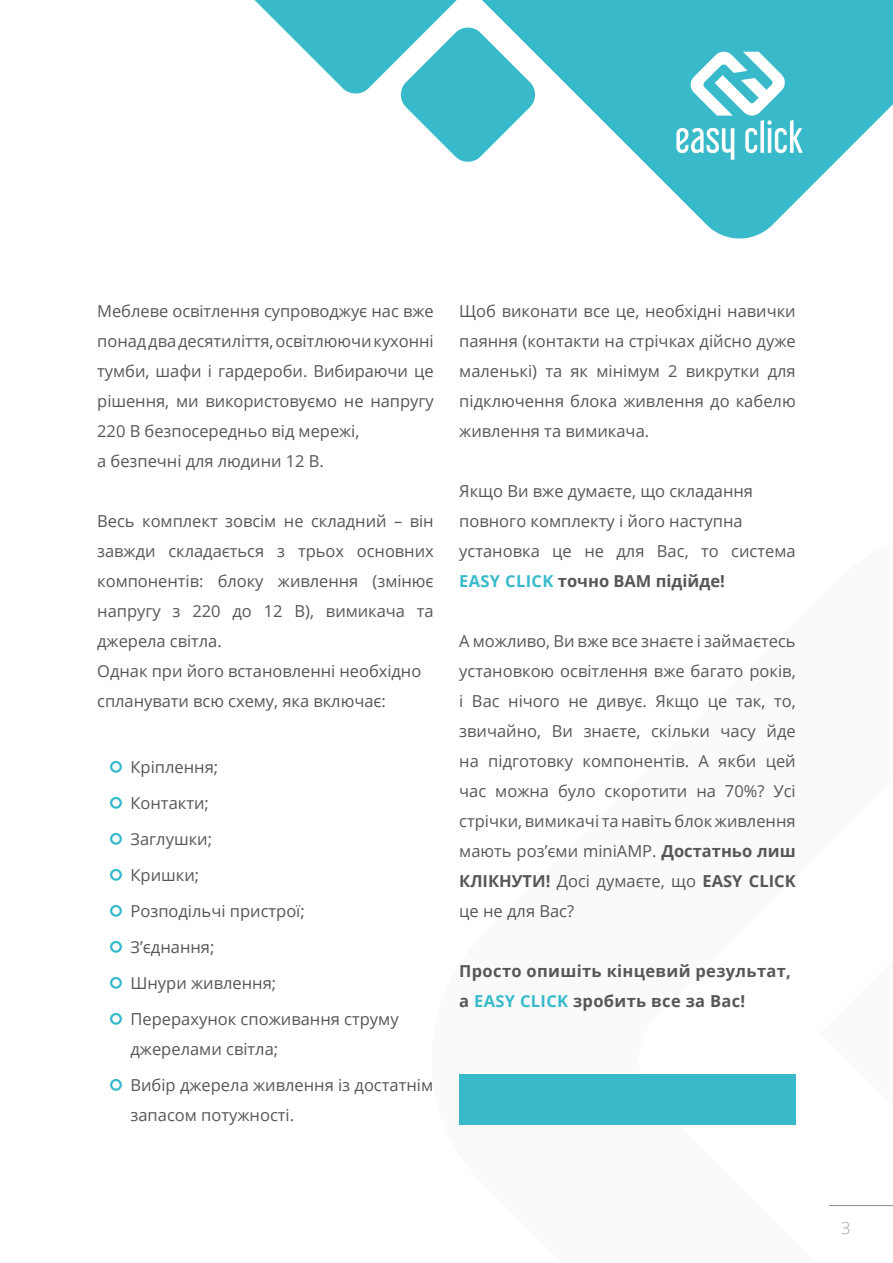
<style>
.page{position:relative;width:893px;height:1263px;background:#fff}
.page>*{position:absolute;margin:0;border:0;box-sizing:border-box;transform-origin:0 0}
.t1{font:16.5px/30px "Open Sans";letter-spacing:-.005em;color:#575756}
.t2{font:700 16.5px/30px "Open Sans";letter-spacing:.02em;color:#575756}
.t3{font:300 16.5px "Open Sans";color:#a1a1a1}
.s1{font-weight:700;color:#38baca}
.s2{font-weight:700}
.s3{color:#38baca}
</style>
<div class="page">
<hr style="left:829px;top:1205px;width:64px;height:1px;background:#878787">
<svg style="left:538px;top:0;width:355px;height:239px"></svg>
<div style="left:110px;top:761px;width:12px;height:12px;border:2px solid #38baca;border-radius:50%"></div>
<div style="left:110px;top:797px;width:12px;height:12px;border:2px solid #38baca;border-radius:50%"></div>
<div style="left:110px;top:833px;width:12px;height:12px;border:2px solid #38baca;border-radius:50%"></div>
<div style="left:110px;top:869px;width:12px;height:12px;border:2px solid #38baca;border-radius:50%"></div>
<div style="left:110px;top:905px;width:12px;height:12px;border:2px solid #38baca;border-radius:50%"></div>
<div style="left:110px;top:941px;width:12px;height:12px;border:2px solid #38baca;border-radius:50%"></div>
<div style="left:110px;top:977px;width:12px;height:12px;border:2px solid #38baca;border-radius:50%"></div>
<div style="left:110px;top:1013px;width:12px;height:12px;border:2px solid #38baca;border-radius:50%"></div>
<div style="left:110px;top:1079px;width:12px;height:12px;border:2px solid #38baca;border-radius:50%"></div>
<svg style="left:676px;top:52px;width:127px;height:108px"></svg>
<div style="left:459px;top:1074px;width:337px;height:51px;background:#38baca"></div>
<svg style="left:254px;top:0;width:284px;height:162px"></svg>
<p class="t1" style="left:97px;top:295px;width:338px">Меблеве освітлення супроводжує нас вже понад два десятиліття, освітлюючи кухонні тумби, шафи і гардероби. Вибираючи це рішення, ми використовуємо не напругу 220 В безпосередньо від мережі,<br>а безпечні для людини 12 В.</p>
<p class="t1" style="left:97px;top:505px;width:338px">Весь комплект зовсім не складний – він завжди складається з трьох основних компонентів: блоку живлення (змінює напругу з 220 до 12 В), вимикача та джерела світла.<br>Однак при його встановленні необхідно спланувати всю схему, яка включає:</p>
<p class="t1" style="left:130px;top:748px;width:270px;line-height:36px">Кріплення;<br>Контакти;<br>Заглушки;<br>Кришки;<br>Розподільчі пристрої;<br>З’єднання;<br>Шнури живлення;<br>Перерахунок споживання струму</p>
<p class="t1" style="left:130px;top:1030px;width:304px;line-height:36px">джерелами світла;<br>Вибір джерела живлення із достатнім</p>
<p class="t1" style="left:130px;top:1099px;width:165px">запасом потужності.</p>
<p class="t1" style="left:459px;top:295px;width:338px;text-align:justify">Щоб виконати все це, необхідні навички паяння (контакти на стрічках дійсно дуже маленькі) та як мінімум 2 викрутки для підключення блока живлення до кабелю живлення та вимикача.</p>
<p class="t1" style="left:459px;top:475px;width:338px">Якщо Ви вже думаєте, що складання повного комплекту і його наступна установка це не для Вас, то система<br><span class="s1">EASY CLICK</span> <span class="s2">точно ВАМ підійде!</span></p>
<p class="t1" style="left:459px;top:625px;width:338px;text-align:justify">А можливо, Ви вже все знаєте і займаєтесь установкою освітлення вже багато років, і Вас нічого не дивує. Якщо це так, то, звичайно, Ви знаєте, скільки часу йде на підготовку компонентів. А якби цей час можна було скоротити на 70%? Усі стрічки, вимикачі та навіть блок живлення мають роз’єми miniAMP. <span class="s2">Достатньо лиш КЛІКНУТИ!</span> Досі думаєте, що <span class="s2">EASY CLICK </span>це не для Вас?</p>
<p class="t2" style="left:459px;top:955px;width:333px">Просто опишіть кінцевий результат, а <span class="s3">EASY CLICK</span> зробить все за Вас!</p>
<p class="t3" style="left:841px;top:1217px;width:11px">3</p>
</div>
